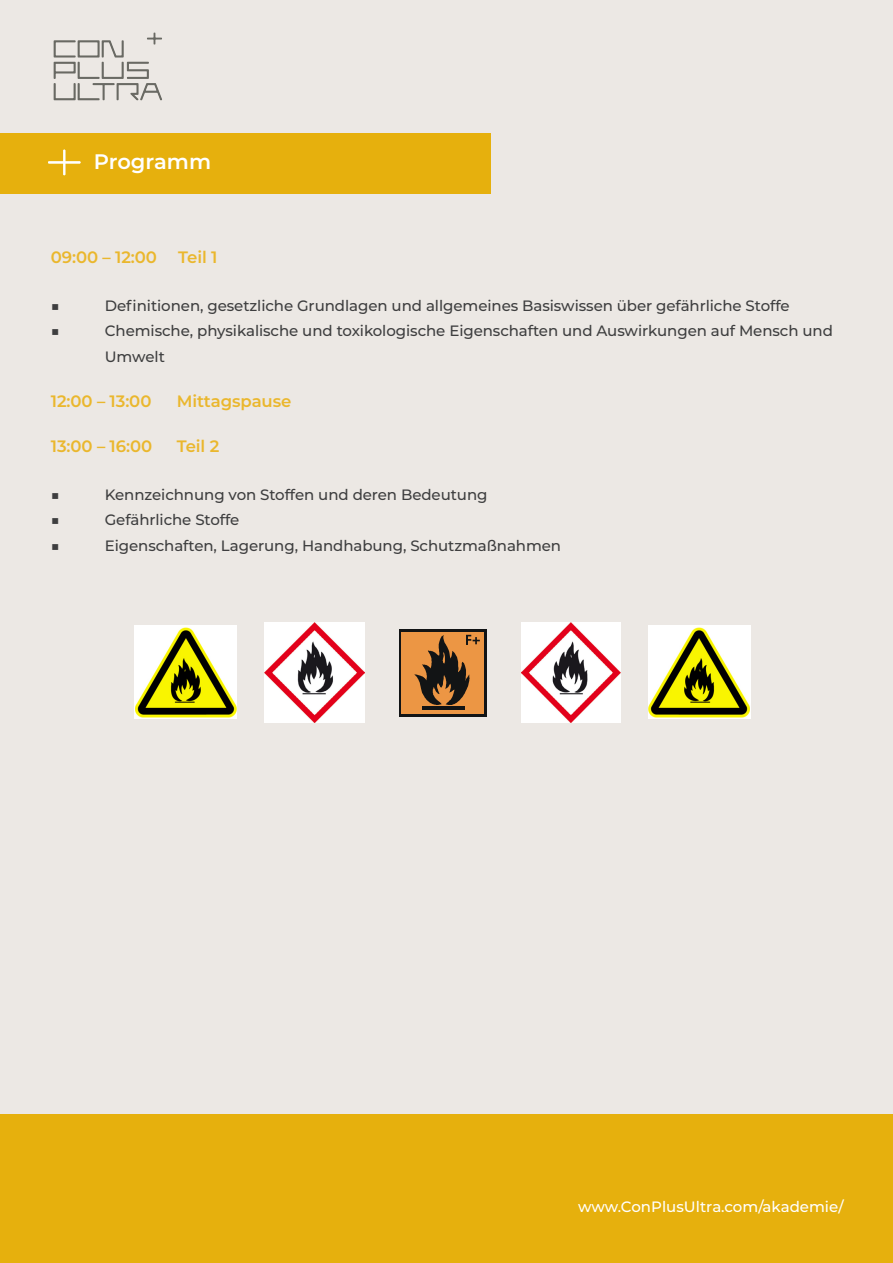
<style>
.page{position:relative;width:893px;height:1263px;background:#ece8e4}
.page>*{position:absolute;margin:0;border:0;box-sizing:border-box;transform-origin:0 0}
.t1{font:600 21px "Montserrat";color:#fff}
.t2{font:600 16.5px "Montserrat";letter-spacing:-.005em;color:#eab72d}
.t3{font:500 15px/25.5px "Montserrat";letter-spacing:-.005em;color:#3e3e3f}
.t4{font:500 15px "Montserrat";color:#fff}
</style>
<div class="page">
<div style="left:0;top:1114px;width:893px;height:149px;background:#e6b00d"></div>
<div style="left:0;top:133px;width:490px;height:61px;background:#e6b00d"></div>
<svg style="left:48px;top:150px;width:32px;height:25px"></svg>
<svg style="left:399px;top:629px;width:88px;height:87px"></svg>
<div style="left:402px;top:631px;width:82px;height:82px;background:#ec9644"></div>
<hr style="left:422px;top:706px;width:43px;height:4px;background:#121415">
<svg style="left:414px;top:635px;width:66px;height:70px"></svg>
<img style="left:135px;top:625px;width:101px;height:94px">
<img style="left:264px;top:622px;width:100px;height:100px">
<img style="left:649px;top:625px;width:101px;height:94px">
<img style="left:521px;top:622px;width:100px;height:100px">
<svg style="left:54px;top:33px;width:108px;height:67px"></svg>
<p class="t1" style="left:94px;top:147px;width:119px">Programm</p>
<p class="t2" style="left:51px;top:245px;width:108px">09:00 – 12:00</p>
<p class="t2" style="left:178px;top:245px;width:41px">Teil 1</p>
<p class="t3" style="left:51px;top:292px;width:10px">■</p>
<p class="t3" style="left:105px;top:292px;width:686px">Definitionen, gesetzliche Grundlagen und allgemeines Basiswissen über gefährliche Stoffe</p>
<p class="t3" style="left:51px;top:317px;width:10px">■</p>
<p class="t3" style="left:105px;top:317px;width:730px">Chemische, physikalische und toxikologische Eigenschaften und Auswirkungen auf Mensch und<br>Umwelt</p>
<p class="t2" style="left:51px;top:389px;width:102px">12:00 – 13:00</p>
<p class="t2" style="left:177px;top:389px;width:116px">Mittagspause</p>
<p class="t2" style="left:51px;top:434px;width:103px">13:00 – 16:00</p>
<p class="t2" style="left:177px;top:434px;width:44px">Teil 2</p>
<p class="t3" style="left:51px;top:481px;width:10px">■</p>
<p class="t3" style="left:105px;top:481px;width:384px">Kennzeichnung von Stoffen und deren Bedeutung</p>
<p class="t3" style="left:51px;top:506px;width:10px">■</p>
<p class="t3" style="left:105px;top:506px;width:136px">Gefährliche Stoffe</p>
<p class="t3" style="left:51px;top:532px;width:10px">■</p>
<p class="t3" style="left:105px;top:532px;width:458px">Eigenschaften, Lagerung, Handhabung, Schutzmaßnahmen</p>
<p class="t4" style="left:578px;top:1196px;width:267px">www.ConPlusUltra.com/akademie/</p>
</div>
